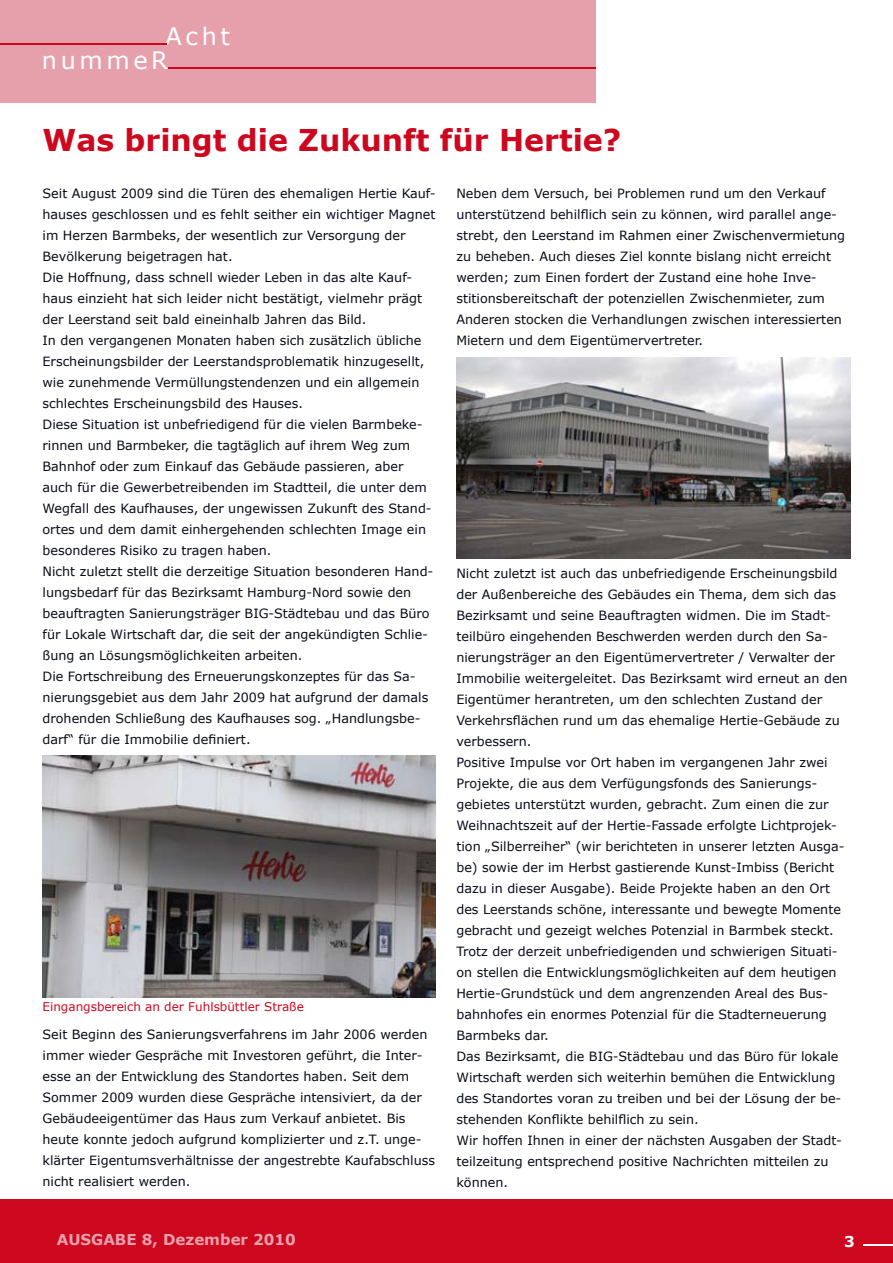
<style>
.page{position:relative;width:893px;height:1263px;background:#fff}
.page>*{position:absolute;margin:0;border:0;box-sizing:border-box;transform-origin:0 0}
.t1{font:700 30px "Verdana";color:#cd071e}
.t2{font:24px/24.2px "Verdana";letter-spacing:.15em;color:#fff}
.t3{font:700 15px "Verdana";color:#e6a0ac}
.t4{font:700 15px "Verdana";color:#fff}
.t5{font:12.75px/21px "Verdana";color:#080b19}
.t6{font:12px "Verdana";color:#cd071e}
</style>
<div class="page">
<div style="left:0;top:0;width:595px;height:102px;background:#e6a0ac"></div>
<hr style="left:0;top:44px;width:167px;height:1px;background:#cd071e">
<hr style="left:168px;top:68px;width:427px;height:1px;background:#cd071e">
<div style="left:0;top:1199px;width:893px;height:64px;background:#cd071e"></div>
<hr style="left:863px;top:1245px;width:30px;height:1px;background:#fff">
<img style="left:456px;top:357px;width:394px;height:201px">
<img style="left:43px;top:755px;width:393px;height:243px">
<h2 class="t2" style="left:42px;top:24px;width:190px;text-indent:124px">Acht nummeR</h2>
<h1 class="t1" style="left:43px;top:120px;width:580px">Was bringt die Zukunft für Hertie?</h1>
<p class="t5" style="left:43px;top:183px;width:395px">Seit August 2009 sind die Türen des ehemaligen Hertie Kauf&shy;hauses geschlossen und es fehlt seither ein wichtiger Magnet im Herzen Barmbeks, der wesentlich zur Versorgung der Bevölkerung beigetragen hat.<br>Die Hoffnung, dass schnell wieder Leben in das alte Kauf&shy;haus einzieht hat sich leider nicht bestätigt, vielmehr prägt der Leerstand seit bald eineinhalb Jahren das Bild.<br>In den vergangenen Monaten haben sich zusätzlich übliche Erscheinungsbilder der Leerstandsproblematik hinzugesellt, wie zunehmende Vermüllungstendenzen und ein allgemein schlechtes Erscheinungsbild des Hauses.<br>Diese Situation ist unbefriedigend für die vielen Barmbeke&shy;rinnen und Barmbeker, die tagtäglich auf ihrem Weg zum Bahnhof oder zum Einkauf das Gebäude passieren, aber auch für die Gewerbetreibenden im Stadtteil, die unter dem Wegfall des Kaufhauses, der ungewissen Zukunft des Stand&shy;ortes und dem damit einhergehenden schlechten Image ein besonderes Risiko zu tragen haben.<br>Nicht zuletzt stellt die derzeitige Situation besonderen Hand&shy;lungsbedarf für das Bezirksamt Hamburg-Nord sowie den beauftragten Sanierungsträger BIG-Städtebau und das Büro für Lokale Wirtschaft dar, die seit der angekündigten Schlie&shy;ßung an Lösungsmöglichkeiten arbeiten.<br>Die Fortschreibung des Erneuerungskonzeptes für das Sa&shy;nierungsgebiet aus dem Jahr 2009 hat aufgrund der damals drohenden Schließung des Kaufhauses sog. „Handlungsbe&shy;darf“ für die Immobilie definiert.</p>
<p class="t5" style="left:456px;top:183px;width:390px">Neben dem Versuch, bei Problemen rund um den Verkauf unterstützend behilflich sein zu können, wird parallel ange&shy;strebt, den Leerstand im Rahmen einer Zwischenvermietung zu beheben. Auch dieses Ziel konnte bislang nicht erreicht werden; zum Einen fordert der Zustand eine hohe Inve&shy;stitionsbereitschaft der potenziellen Zwischenmieter, zum Anderen stocken die Verhandlungen zwischen interessierten Mietern und dem Eigentümervertreter.</p>
<p class="t5" style="left:456px;top:562px;width:393px">Nicht zuletzt ist auch das unbefriedigende Erscheinungsbild der Außenbereiche des Gebäudes ein Thema, dem sich das Bezirksamt und seine Beauftragten widmen. Die im Stadt&shy;teilbüro eingehenden Beschwerden werden durch den Sa&shy;nierungsträger an den Eigentümervertreter / Verwalter der Immobilie weitergeleitet. Das Bezirksamt wird erneut an den Eigentümer herantreten, um den schlechten Zustand der Verkehrsflächen rund um das ehemalige Hertie-Gebäude zu verbessern.<br>Positive Impulse vor Ort haben im vergangenen Jahr zwei Projekte, die aus dem Verfügungsfonds des Sanierungs&shy;gebietes unterstützt wurden, gebracht. Zum einen die zur Weihnachtszeit auf der Hertie-Fassade erfolgte Lichtprojek&shy;tion „Silberreiher“ (wir berichteten in unserer letzten Ausga&shy;be) sowie der im Herbst gastierende Kunst-Imbiss (Bericht dazu in dieser Ausgabe). Beide Projekte haben an den Ort des Leerstands schöne, interessante und bewegte Momente gebracht und gezeigt welches Potenzial in Barmbek steckt.<br>Trotz der derzeit unbefriedigenden und schwierigen Situati&shy;on stellen die Entwicklungsmöglichkeiten auf dem heutigen Hertie-Grundstück und dem angrenzenden Areal des Bus&shy;bahnhofes ein enormes Potenzial für die Stadterneuerung Barmbeks dar.<br>Das Bezirksamt, die BIG-Städtebau und das Büro für lokale Wirtschaft werden sich weiterhin bemühen die Entwicklung des Standortes voran zu treiben und bei der Lösung der be&shy;stehenden Konflikte behilflich zu sein.<br>Wir hoffen Ihnen in einer der nächsten Ausgaben der Stadt&shy;teilzeitung entsprechend positive Nachrichten mitteilen zu können.</p>
<p class="t6" style="left:43px;top:999px;width:263px">Eingangsbereich an der Fuhlsbüttler Straße</p>
<p class="t5" style="left:43px;top:1024px;width:394px">Seit Beginn des Sanierungsverfahrens im Jahr 2006 werden immer wieder Gespräche mit Investoren geführt, die Inter&shy;esse an der Entwicklung des Standortes haben. Seit dem Sommer 2009 wurden diese Gespräche intensiviert, da der Gebäudeeigentümer das Haus zum Verkauf anbietet. Bis heute konnte jedoch aufgrund komplizierter und z.T. unge&shy;klärter Eigentumsverhältnisse der angestrebte Kaufabschluss nicht realisiert werden.</p>
<p class="t3" style="left:57px;top:1230px;width:241px">AUSGABE 8, Dezember 2010</p>
<p class="t4" style="left:844px;top:1232px;width:12px">3</p>
</div>
